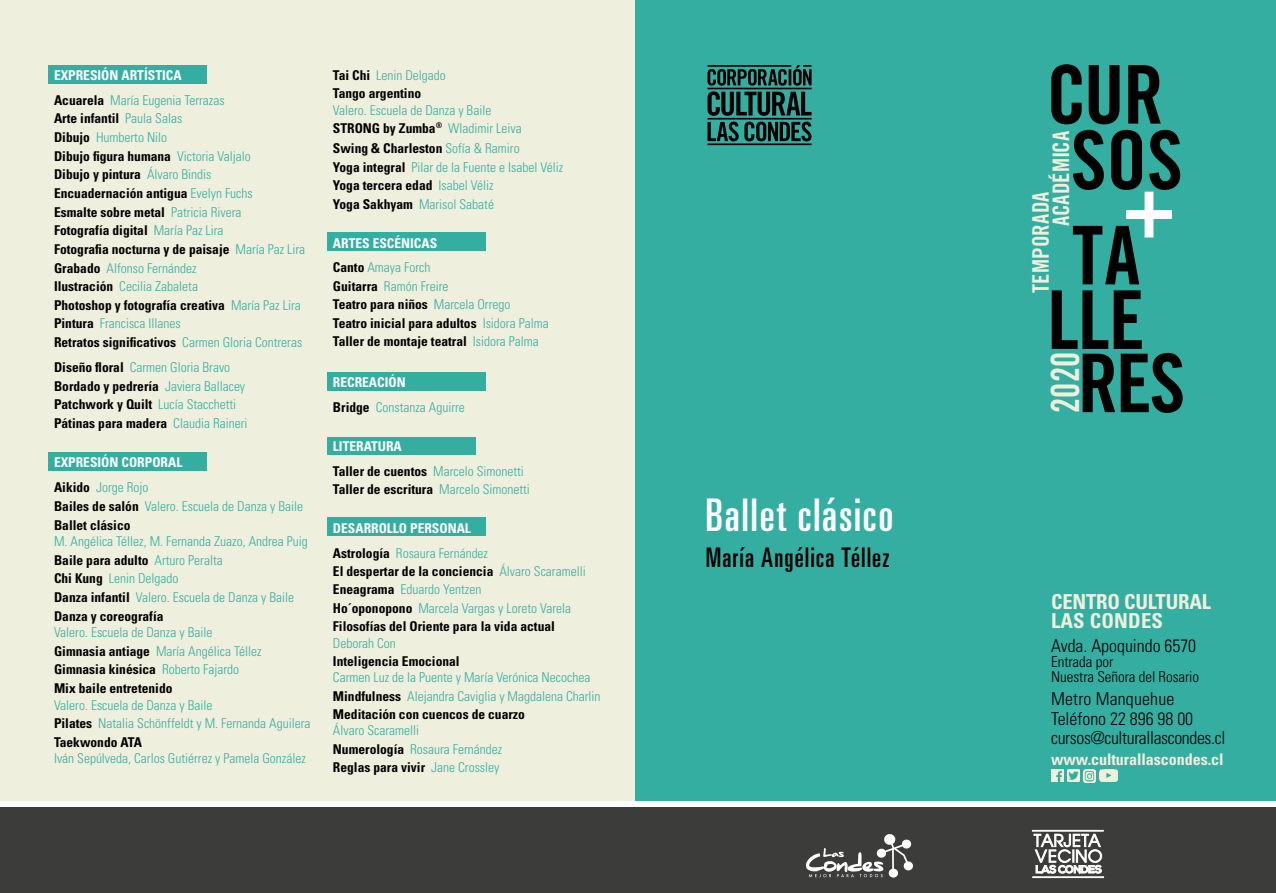
<style>
.page{position:relative;width:1276px;height:893px;background:#fff}
.page>*{position:absolute;margin:0;border:0;box-sizing:border-box;transform-origin:0 0}
.t1{font:90.6px "Trade Gothic LT Std Bd Cn 20";color:#fff}
.t2{font:81px/160.8px "Trade Gothic LT Std Bd Cn 20";letter-spacing:-.01em;color:#000;text-align:center}
.t3{font:ultra-condensed 45px "Univers LT Std";letter-spacing:.04em;color:#fff}
.t4{font:38.85px "Trade Gothic LT Std Bd Cn 20";color:#efefdd;scale:.87 1}
.t5{font:ultra-condensed 27px "Univers LT Std";letter-spacing:.04em;color:#000}
.t6{font:22.8px "Trade Gothic LT Std Bd Cn 20";letter-spacing:.005em;color:#efefdd}
.t7{font:700 condensed 20.7px/19.2px "Univers LT Std";letter-spacing:-.01em;color:#efefdd}
.t8{font:300 condensed 17.85px/19.2px "Univers LT Std";color:#000}
.t9{font:700 condensed 16.05px "Univers LT Std";letter-spacing:-.005em;color:#efefdd}
.t10{font:300 condensed 15px/15px "Univers LT Std";letter-spacing:-.005em;color:#000}
.t11{font:300 condensed 13.5px/18.6px "Univers LT Std";color:#35aea2}
.t12{font:700 condensed 13.5px/18.6px "Univers LT Std";color:#000}
.t13{font:700 condensed 13.5px/24.8px "Univers LT Std";color:#fff}
.s1{font-weight:700;color:#fff}
.s2{font-weight:700;color:#000}
.s3{font-weight:300;color:#35aea2}
.s4{color:#000}
</style>
<div class="page">
<div style="left:635px;top:0;width:641px;height:801px;background:#35aea2"></div>
<div style="left:0;top:0;width:635px;height:801px;background:#efefdd"></div>
<div style="left:48px;top:452px;width:159px;height:19px;background:#35aea2"></div>
<div style="left:327px;top:233px;width:159px;height:18px;background:#35aea2"></div>
<div style="left:327px;top:372px;width:159px;height:19px;background:#35aea2"></div>
<div style="left:327px;top:438px;width:148px;height:17px;background:#35aea2"></div>
<div style="left:327px;top:518px;width:159px;height:18px;background:#35aea2"></div>
<div style="left:48px;top:65px;width:159px;height:18px;background:#35aea2"></div>
<div style="left:0;top:807px;width:1276px;height:86px;background:#3c3c3b"></div>
<svg style="left:806px;top:834px;width:107px;height:44px"></svg>
<svg style="left:707px;top:122px;width:104px;height:19px"></svg>
<svg style="left:707px;top:65px;width:104px;height:51px"></svg>
<hr style="left:707px;top:88px;width:104px;height:1px;background:#000">
<hr style="left:707px;top:118px;width:104px;height:2px;background:#000">
<hr style="left:707px;top:65px;width:84px;height:2px;background:#000">
<hr style="left:707px;top:143px;width:104px;height:2px;background:#000">
<svg style="left:1033px;top:833px;width:69px;height:40px"></svg>
<hr style="left:1032px;top:877px;width:71px;height:1px;background:#fff">
<hr style="left:1032px;top:830px;width:71px;height:1px;background:#fff">
<svg style="left:1051px;top:770px;width:44px;height:12px"></svg>
<img style="left:1099px;top:770px;width:18px;height:12px">
<p class="t11" style="left:54px;top:63px;width:172px;line-height:25px"><span class="s1">EXPRESIÓN ARTÍSTICA<br></span><span class="s2">Acuarela</span> María Eugenia Terrazas</p>
<p class="t12" style="left:54px;top:109px;width:253px">Arte infantil <span class="s3">Paula Salas<br></span>Dibujo <span class="s3">Humberto Nilo<br></span>Dibujo figura humana <span class="s3">Victoria Valjalo<br></span>Dibujo y pintura <span class="s3">Álvaro Bindis<br></span>Encuadernación antigua <span class="s3">Evelyn Fuchs<br></span>Esmalte sobre metal <span class="s3">Patricia Rivera<br></span>Fotografía digital <span class="s3">María Paz Lira<br></span>Fotografia nocturna y de paisaje <span class="s3">María Paz Lira </span>Grabado <span class="s3">Alfonso Fernández<br></span>Ilustración <span class="s3">Cecilia Zabaleta<br></span>Photoshop y fotografía creativa <span class="s3">María Paz Lira </span>Pintura <span class="s3">Francisca Illanes<br></span>Retratos significativos <span class="s3">Carmen Gloria Contreras</span></p>
<p class="t11" style="left:54px;top:358px;width:195px"><span class="s2">Diseño floral</span> Carmen Gloria Bravo <span class="s2">Bordado y pedrería</span> Javiera Ballacey <span class="s2">Patchwork y Quilt</span> Lucía Stacchetti <span class="s2">Pátinas para madera</span> Claudia Raineri</p>
<p class="t13" style="left:54px;top:450px;width:130px">EXPRESIÓN CORPORAL<br><span class="s4">Aikido</span> <span class="s3">Jorge Rojo</span></p>
<p class="t11" style="left:54px;top:497px;width:251px"><span class="s2">Bailes de salón</span> Valero. Escuela de Danza y Baile<br><span class="s2">Ballet clásico</span></p>
<p class="t11" style="left:54px;top:532px;width:255px">M. Angélica Téllez, M. Fernanda Zuazo, Andrea Puig <span class="s2">Baile para adulto</span> Arturo Peralta<br><span class="s2">Chi Kung</span> Lenin Delgado<br><span class="s2">Danza infantil</span> Valero. Escuela de Danza y Baile <span class="s2">Danza y coreografía</span></p>
<p class="t11" style="left:54px;top:623px;width:209px">Valero. Escuela de Danza y Baile<br><span class="s2">Gimnasia antiage</span> María Angélica Téllez<br><span class="s2">Gimnasia kinésica</span> Roberto Fajardo<br><span class="s2">Mix baile entretenido</span></p>
<p class="t11" style="left:54px;top:695px;width:258px">Valero. Escuela de Danza y Baile<br><span class="s2">Pilates</span> Natalia Schönffeldt y M. Fernanda Aguilera<br><span class="s2">Taekwondo ATA</span></p>
<p class="t11" style="left:54px;top:749px;width:253px">Iván Sepúlveda, Carlos Gutiérrez y Pamela González</p>
<p class="t12" style="left:333px;top:66px;width:114px">Tai Chi <span class="s3">Lenin Delgado<br></span>Tango argentino</p>
<p class="t11" style="left:333px;top:101px;width:190px">Valero. Escuela de Danza y Baile<br><span class="s2">STRONG by Zumba</span><sup>®</sup> Wladimir Leiva</p>
<p class="t11" style="left:333px;top:139px;width:232px"><span class="s2">Swing &amp; Charleston</span> Sofía &amp; Ramiro<br><span class="s2">Yoga integral</span> Pilar de la Fuente e Isabel Véliz <span class="s2">Yoga tercera edad</span> Isabel Véliz<br><span class="s2">Yoga Sakhyam</span> Marisol Sabaté</p>
<p class="t13" style="left:333px;top:230px;width:106px">ARTES ESCÉNICAS<br><span class="s4">Canto</span> <span class="s3">Amaya Forch</span></p>
<p class="t12" style="left:333px;top:277px;width:217px">Guitarra <span class="s3">Ramón Freire<br></span>Teatro para niños <span class="s3">Marcela Orrego<br></span>Teatro inicial para adultos <span class="s3">Isidora Palma </span>Taller de montaje teatral <span class="s3">Isidora Palma</span></p>
<p class="t11" style="left:333px;top:370px;width:133px;line-height:24.8px"><span class="s1">RECREACIÓN<br></span><span class="s2">Bridge</span> Constanza Aguirre</p>
<p class="t11" style="left:333px;top:434px;width:192px;line-height:24.8px"><span class="s1">LITERATURA<br></span><span class="s2">Taller de cuentos</span> Marcelo Simonetti</p>
<p class="t12" style="left:333px;top:480px;width:198px">Taller de escritura <span class="s3">Marcelo Simonetti</span></p>
<p class="t13" style="left:333px;top:516px;width:157px">DESARROLLO PERSONAL<br><span class="s4">Astrología</span> <span class="s3">Rosaura Fernández</span></p>
<p class="t12" style="left:333px;top:562px;width:254px">El despertar de la conciencia <span class="s3">Álvaro Scaramelli </span>Eneagrama <span class="s3">Eduardo Yentzen<br></span>Ho´oponopono <span class="s3">Marcela Vargas y Loreto Varela </span>Filosofías del Oriente para la vida actual</p>
<p class="t11" style="left:333px;top:633px;width:64px">Deborah Con</p>
<p class="t12" style="left:333px;top:652px;width:128px">Inteligencia Emocional</p>
<p class="t11" style="left:333px;top:668px;width:269px">Carmen Luz de la Puente y María Verónica Necochea<br><span class="s2">Mindfulness</span> Alejandra Caviglia y Magdalena Charlin<br><span class="s2">Meditación con cuencos de cuarzo</span></p>
<p class="t11" style="left:333px;top:721px;width:171px">Álvaro Scaramelli<br><span class="s2">Numerología</span> Rosaura Fernández<br><span class="s2">Reglas para vivir</span> Jane Crossley</p>
<h3 class="t3" style="left:705px;top:489px;width:189px">Ballet clásico</h3>
<h3 class="t5" style="left:706px;top:542px;width:185px">María Angélica Téllez</h3>
<h2 class="t2" style="left:1046px;top:14px;width:119px">CUR<br>TA</h2>
<h2 class="t2" style="left:1047px;top:80px;width:137px;line-height:159.8px;text-align:left">SOS<br>LLE</h2>
<h2 class="t2" style="left:1077px;top:302px;width:109px">RES</h2>
<h3 class="t6" style="left:1047px;top:226px;width:97px;rotate:-90deg">ACADÉMICA</h3>
<h1 class="t1" style="left:1121px;top:150px;width:56px">+</h1>
<h3 class="t6" style="left:1027px;top:293px;width:103px;rotate:-90deg">TEMPORADA</h3>
<h3 class="t4" style="left:1041px;top:413px;width:72px;rotate:-90deg">2020</h3>
<h3 class="t7" style="left:1051px;top:592px;width:161px">CENTRO CULTURAL<br>LAS CONDES</h3>
<h3 class="t8" style="left:1051px;top:636px;width:147px">Avda. Apoquindo 6570</h3>
<p class="t10" style="left:1051px;top:654px;width:149px">Entrada por<br>Nuestra Señora del Rosario</p>
<h3 class="t8" style="left:1051px;top:689px;width:176px">Metro Manquehue<br>Teléfono 22 896 98 00 cursos@culturallascondes.cl</h3>
<p class="t9" style="left:1051px;top:750px;width:174px">www.culturallascondes.cl</p>
</div>
